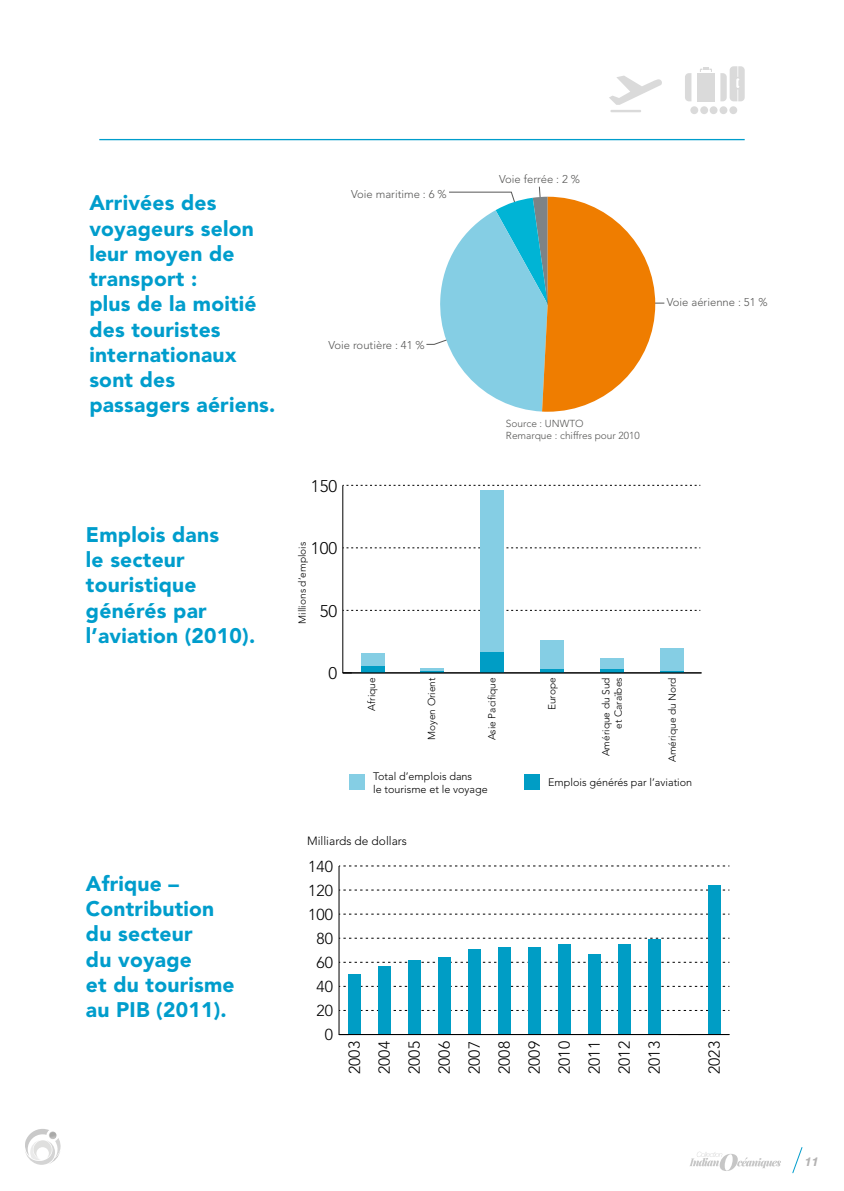
<style>
.page{position:relative;width:844px;height:1191px;background:#fff}
.page>*{position:absolute;margin:0;border:0;box-sizing:border-box;transform-origin:0 0}
.t1{font:900 21px/25.2px "Avenir LT Std";letter-spacing:.01em;color:#009dcc}
.t2{font:300 16.8px "Avenir LT Std";color:#000}
.t3{font:300 15.75px/29.9px "Avenir LT Std";color:#000;text-align:justify}
.t4{font:italic 700 12.25px "Helvetica Neue LT Std";color:#b3b2b2}
.t5{font:300 11.9px "Avenir LT Std";color:#000}
.t6{font:300 11.2px "Avenir LT Std";color:#575756}
.t7{font:300 10.85px/13px "Avenir LT Std";color:#000}
.t8{font:300 10.15px/12.1px "Avenir LT Std";color:#000;text-align:right}
.t9{font:300 10.15px/12.2px "Avenir LT Std";color:#575756}
</style>
<div class="page">
<svg style="left:792px;top:1147px;width:10px;height:26px"></svg>
<svg style="left:25px;top:1129px;width:36px;height:35px"></svg>
<svg style="left:690px;top:1151px;width:90px;height:20px"></svg>
<hr style="left:99px;top:139px;width:645px;height:1px;background:#009dcc">
<hr style="left:547px;top:303px;width:117px;height:1px;background:#575756">
<svg style="left:426px;top:186px;width:229px;height:226px"></svg>
<hr style="left:342px;top:485px;width:1px;height:188px;background:#000">
<svg style="left:343px;top:610px;width:357px;height:1px"></svg>
<svg style="left:343px;top:547px;width:357px;height:1px"></svg>
<svg style="left:343px;top:485px;width:357px;height:1px"></svg>
<div style="left:360px;top:653px;width:24px;height:13px;background:#85cee4"></div>
<hr style="left:420px;top:668px;width:24px;height:3px;background:#85cee4">
<div style="left:480px;top:490px;width:24px;height:163px;background:#85cee4"></div>
<div style="left:540px;top:640px;width:24px;height:29px;background:#85cee4"></div>
<div style="left:599px;top:658px;width:24px;height:11px;background:#85cee4"></div>
<div style="left:659px;top:648px;width:24px;height:23px;background:#85cee4"></div>
<div style="left:360px;top:666px;width:24px;height:7px;background:#009dc5"></div>
<hr style="left:420px;top:671px;width:24px;height:2px;background:#009dc5">
<div style="left:480px;top:653px;width:24px;height:20px;background:#009dc5"></div>
<hr style="left:540px;top:669px;width:24px;height:4px;background:#009dc5">
<hr style="left:599px;top:669px;width:24px;height:4px;background:#009dc5">
<hr style="left:659px;top:671px;width:24px;height:2px;background:#009dc5">
<hr style="left:342px;top:672px;width:359px;height:1px;background:#000">
<div style="left:349px;top:774px;width:15px;height:16px;background:#85cee4"></div>
<div style="left:524px;top:774px;width:15px;height:16px;background:#009dc5"></div>
<hr style="left:338px;top:866px;width:1px;height:168px;background:#000">
<svg style="left:339px;top:1010px;width:390px;height:1px"></svg>
<svg style="left:339px;top:986px;width:390px;height:1px"></svg>
<svg style="left:339px;top:962px;width:390px;height:1px"></svg>
<svg style="left:339px;top:938px;width:390px;height:1px"></svg>
<svg style="left:339px;top:913px;width:390px;height:1px"></svg>
<svg style="left:339px;top:889px;width:390px;height:1px"></svg>
<svg style="left:339px;top:865px;width:390px;height:1px"></svg>
<div style="left:348px;top:974px;width:12px;height:60px;background:#009dc5"></div>
<div style="left:378px;top:966px;width:12px;height:68px;background:#009dc5"></div>
<div style="left:408px;top:960px;width:12px;height:74px;background:#009dc5"></div>
<div style="left:438px;top:957px;width:12px;height:77px;background:#009dc5"></div>
<div style="left:468px;top:949px;width:12px;height:85px;background:#009dc5"></div>
<div style="left:498px;top:946px;width:12px;height:88px;background:#009dc5"></div>
<div style="left:528px;top:946px;width:12px;height:88px;background:#009dc5"></div>
<div style="left:558px;top:944px;width:12px;height:90px;background:#009dc5"></div>
<div style="left:588px;top:954px;width:12px;height:80px;background:#009dc5"></div>
<div style="left:618px;top:944px;width:12px;height:90px;background:#009dc5"></div>
<div style="left:648px;top:939px;width:12px;height:95px;background:#009dc5"></div>
<div style="left:708px;top:885px;width:12px;height:149px;background:#009dc5"></div>
<hr style="left:338px;top:1034px;width:391px;height:1px;background:#000">
<div style="left:729px;top:106px;width:8px;height:8px;background:#dadada;border-radius:50%"></div>
<svg style="left:720px;top:66px;width:24px;height:35px"></svg>
<div style="left:719px;top:106px;width:8px;height:8px;background:#dadada;border-radius:50%"></div>
<div style="left:709px;top:106px;width:8px;height:8px;background:#dadada;border-radius:50%"></div>
<div style="left:697px;top:73px;width:17px;height:28px;background:#dadada"></div>
<div style="left:700px;top:106px;width:8px;height:8px;background:#dadada;border-radius:50%"></div>
<svg style="left:700px;top:68px;width:11px;height:4px"></svg>
<div style="left:690px;top:106px;width:8px;height:8px;background:#dadada;border-radius:50%"></div>
<svg style="left:685px;top:73px;width:6px;height:28px"></svg>
<svg style="left:609px;top:76px;width:53px;height:29px"></svg>
<hr style="left:610px;top:110px;width:31px;height:2px;background:#dadada">
<p class="t1" style="left:89px;top:190px;width:187px">Arrivées des voyageurs selon leur moyen de transport :<br>plus de la moitié des touristes internationaux sont des passagers aériens.</p>
<p class="t1" style="left:86px;top:522px;width:171px">Emplois dans<br>le secteur touristique générés par l’aviation (2010).</p>
<p class="t1" style="left:86px;top:871px;width:150px">Afrique –<br>Contribution du secteur<br>du voyage<br>et du tourisme au PIB (2011).</p>
<p class="t6" style="left:351px;top:187px;width:97px">Voie maritime : 6 %</p>
<p class="t6" style="left:499px;top:172px;width:82px">Voie ferrée : 2 %</p>
<p class="t6" style="left:328px;top:338px;width:98px">Voie routière : 41 %</p>
<p class="t6" style="left:666px;top:296px;width:102px">Voie aérienne : 51 %</p>
<p class="t2" style="left:311px;top:476px;width:28px">150</p>
<p class="t2" style="left:311px;top:538px;width:28px">100</p>
<p class="t8" style="left:296px;top:624px;width:83px;rotate:-90deg">Millions d’emplois</p>
<p class="t2" style="left:319px;top:601px;width:19px">50</p>
<p class="t2" style="left:328px;top:663px;width:10px">0</p>
<p class="t8" style="left:365px;top:710px;width:35px;rotate:-90deg">Afrique</p>
<p class="t9" style="left:506px;top:418px;width:135px">Source : UNWTO<br>Remarque : chiffres pour 2010</p>
<p class="t8" style="left:425px;top:740px;width:64px;rotate:-90deg">Moyen Orient</p>
<p class="t8" style="left:486px;top:740px;width:64px;rotate:-90deg">Asie Paci que</p>
<p class="t8" style="left:546px;top:710px;width:34px;rotate:-90deg">Europe</p>
<p class="t8" style="left:600px;top:756px;width:80px;rotate:-90deg">Amérique du Sud et Caraïbes</p>
<p class="t8" style="left:666px;top:762px;width:86px;rotate:-90deg">Amérique du Nord</p>
<p class="t7" style="left:373px;top:770px;width:116px">Total d’emplois dans<br>le tourisme et le voyage</p>
<p class="t7" style="left:548px;top:776px;width:145px">Emplois générés par l’aviation</p>
<p class="t5" style="left:307px;top:833px;width:101px">Milliards de dollars</p>
<p class="t3" style="left:308px;top:851px;width:26px">140</p>
<p class="t3" style="left:308px;top:875px;width:26px">120</p>
<p class="t3" style="left:308px;top:899px;width:26px">100</p>
<p class="t3" style="left:316px;top:923px;width:18px">80</p>
<p class="t3" style="left:316px;top:948px;width:18px">60</p>
<p class="t3" style="left:316px;top:972px;width:18px">40</p>
<p class="t3" style="left:316px;top:996px;width:18px">20</p>
<p class="t3" style="left:324px;top:1020px;width:10px">0</p>
<p class="t3" style="left:339px;top:1074px;width:34px;rotate:-90deg">2003<br>2004<br>2005<br>2006<br>2007<br>2008<br>2009<br>2010<br>2011<br>2012<br>2013</p>
<p class="t3" style="left:699px;top:1074px;width:34px;rotate:-90deg">2023</p>
<p class="t4" style="left:804px;top:1154px;width:15px">11</p>
</div>
